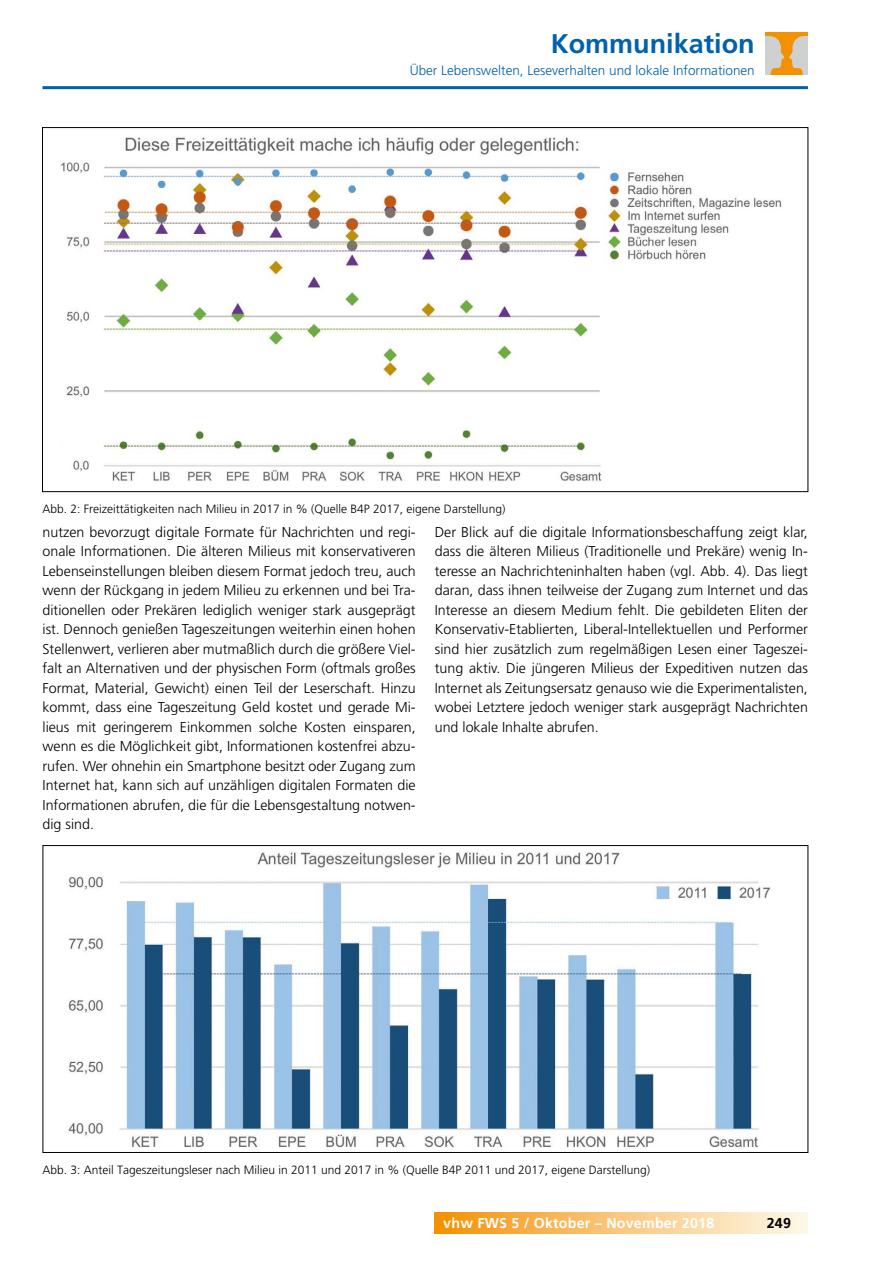
<style>
.page{position:relative;width:893px;height:1263px;background:#fff}
.page>*{position:absolute;margin:0;border:0;box-sizing:border-box;transform-origin:0 0}
.t1{font:700 27px "Frutiger LT";color:#0062ae}
.t2{font:300 14.25px/19.5px "Frutiger LT";color:#000;text-align:justify}
.t3{font:700 14.25px "Frutiger LT";letter-spacing:.015em;color:#fff}
.t4{font:700 14.25px "Frutiger LT";color:#000}
.t5{font:300 13.5px "Frutiger LT";color:#0062ae}
.t6{font:300 12px "Frutiger CE";color:#000}
</style>
<div class="page">
<div style="left:435px;top:1212px;width:373px;height:21px;background:linear-gradient(to right,#f59308,#fefaef)"></div>
<hr style="left:43px;top:86px;width:765px;height:3px;background:#0062ae">
<div style="left:766px;top:32px;width:42px;height:43px;background:#f39100"></div>
<svg style="left:766px;top:36px;width:42px;height:39px"></svg>
<img style="left:61px;top:137px;width:721px;height:345px">
<img style="left:68px;top:852px;width:703px;height:295px">
<h1 class="t1" style="left:551px;top:28px;width:206px">Kommunikation</h1>
<p class="t5" style="left:410px;top:62px;width:347px">Über Lebenswelten, Leseverhalten und lokale Informationen</p>
<p class="t6" style="left:43px;top:502px;width:464px">Abb. 2: Freizeittätigkeiten nach Milieu in 2017 in % (Quelle B4P 2017, eigene Darstellung)</p>
<p class="t2" style="left:43px;top:522px;width:375px">nutzen bevorzugt digitale Formate für Nachrichten und regi&shy;onale Informationen. Die älteren Milieus mit konservativeren Lebenseinstellungen bleiben diesem Format jedoch treu, auch wenn der Rückgang in jedem Milieu zu erkennen und bei Tra&shy;ditionellen oder Prekären lediglich weniger stark ausgeprägt ist. Dennoch genießen Tageszeitungen weiterhin einen hohen Stellenwert, verlieren aber mutmaßlich durch die größere Viel&shy;falt an Alternativen und der physischen Form (oftmals großes Format, Material, Gewicht) einen Teil der Leserschaft. Hinzu kommt, dass eine Tageszeitung Geld kostet und gerade Mi&shy;lieus mit geringerem Einkommen solche Kosten einsparen, wenn es die Möglichkeit gibt, Informationen kostenfrei abzu&shy;rufen. Wer ohnehin ein Smartphone besitzt oder Zugang zum Internet hat, kann sich auf unzähligen digitalen Formaten die Informationen abrufen, die für die Lebensgestaltung notwen&shy;dig sind.</p>
<p class="t2" style="left:435px;top:522px;width:375px">Der Blick auf die digitale Informationsbeschaffung zeigt klar, dass die älteren Milieus (Traditionelle und Prekäre) wenig In&shy;teresse an Nachrichteninhalten haben (vgl. Abb. 4). Das liegt daran, dass ihnen teilweise der Zugang zum Internet und das Interesse an diesem Medium fehlt. Die gebildeten Eliten der Konservativ-Etablierten, Liberal-Intellektuellen und Performer sind hier zusätzlich zum regelmäßigen Lesen einer Tageszei&shy;tung aktiv. Die jüngeren Milieus der Expeditiven nutzen das Internet als Zeitungsersatz genauso wie die Experimentalisten, wobei Letztere jedoch weniger stark ausgeprägt Nachrichten und lokale Inhalte abrufen.</p>
<p class="t6" style="left:43px;top:1162px;width:609px">Abb. 3: Anteil Tageszeitungsleser nach Milieu in 2011 und 2017 in % (Quelle B4P 2011 und 2017, eigene Darstellung)</p>
<p class="t3" style="left:443px;top:1214px;width:272px">vhw FWS 5 / Oktober – November 2018</p>
<p class="t4" style="left:767px;top:1214px;width:26px">249</p>
</div>
